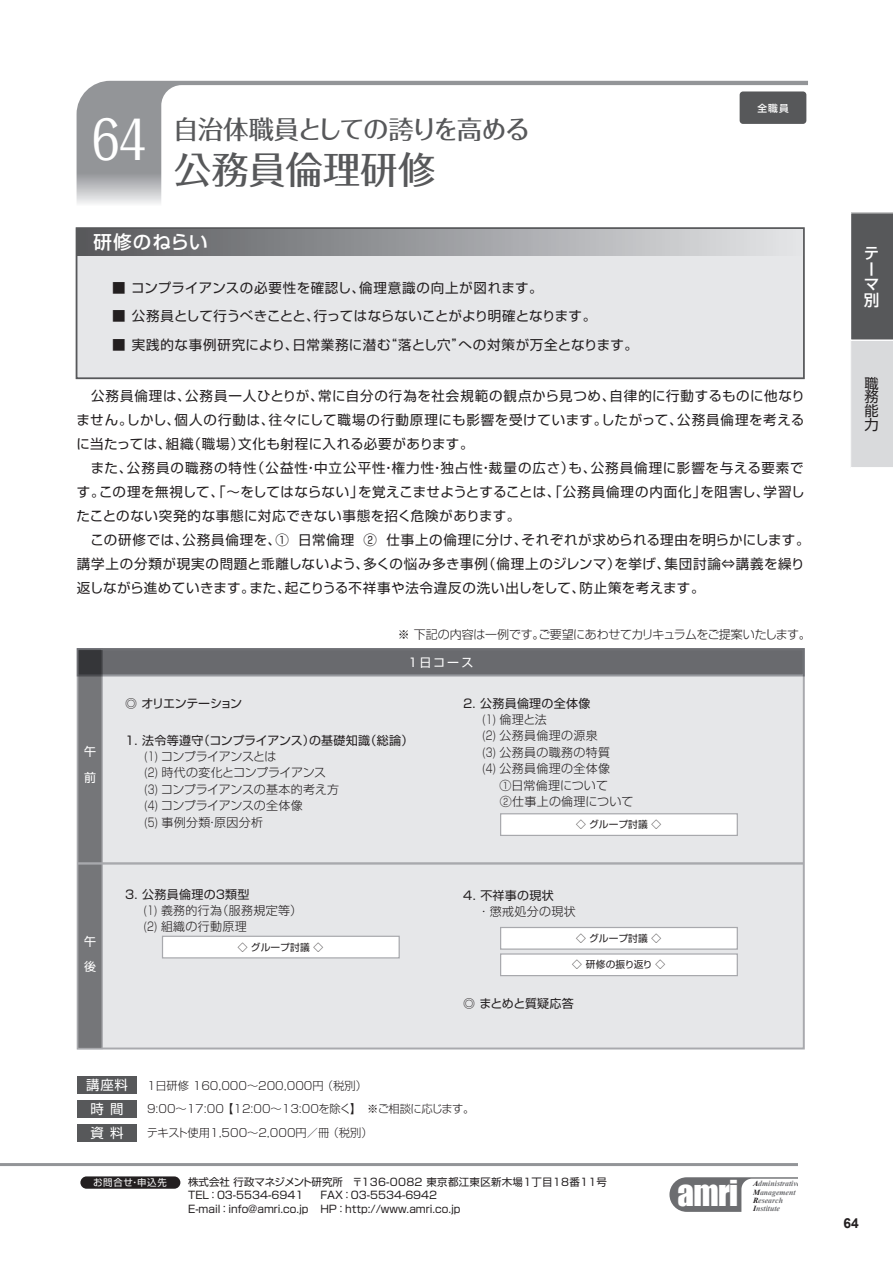
<style>
.page{position:relative;width:893px;height:1263px;background:#fff}
.page>*{position:absolute;margin:0;border:0;box-sizing:border-box;transform-origin:0 0}
.t1{font:500 52.5px "Folk Pro";color:#fff;scale:.75 1}
.t2{font:500 37.5px "Folk Pro";color:#57585a}
.t3{font:32.85px "Impact";color:#fff}
.t4{font:500 25.5px "Folk Pro";letter-spacing:-.065em;color:#57585a}
.t5{font:500 18.6px "Shin Go Pro";letter-spacing:.05em;color:#fff}
.t6{font:500 15.6px/15.6px "UD Shin Go Pro";color:#fff}
.t7{font:14.25px/14px "UD Shin Go Pro";color:#231f20;text-align:justify}
.t8{font:700 13.8px "Arial";color:#231f20}
.t9{font:13.5px/24px "Shin Go Pro";letter-spacing:.045em;color:#231f20}
.t10{font:13.5px "Shin Go Pro";letter-spacing:-.01em;color:#231f20}
.t11{font:13.5px/23.7px "Shin Go Pro";color:#fff;text-align:center}
.t12{font:300 12px/16.5px "Shin Go Pro";letter-spacing:-.03em;color:#231f20;scale:.75 1}
.t13{font:300 12px "Shin Go Pro";letter-spacing:.025em;color:#231f20;scale:.75 1}
.t14{font:12px "Shin Go Pro";letter-spacing:.025em;color:#231f20}
.t15{font:300 12px "Shin Go Pro";letter-spacing:-.03em;color:#231f20}
.t16{font:300 12px "Shin Go Pro";letter-spacing:.025em;color:#231f20}
.t17{font:12px "Shin Go Pro";letter-spacing:-.06em;color:#231f20}
.t18{font:12px/25.5px "Shin Go Pro";letter-spacing:.155em;color:#fff}
.t19{font:12px "Shin Go Pro";letter-spacing:-.035em;color:#231f20}
.t20{font:300 12px "Shin Go Pro";letter-spacing:.005em;color:#231f20}
.t21{font:300 12px "Shin Go Pro";letter-spacing:.005em;color:#231f20;scale:.75 1}
.t22{font:300 11.25px/23.7px "Shin Go Pro";color:#231f20}
.t23{font:10.5px/13.5px "Shin Go Pro";color:#231f20}
.t24{font:9.75px "Shin Go Pro";letter-spacing:.01em;color:#231f20}
.t25{font:9.75px "Shin Go Pro";letter-spacing:-.02em;color:#231f20}
.t26{font:500 9.75px "Shin Go Pro";color:#fff}
.t27{font:9.45px "Shin Go Pro";letter-spacing:.075em;color:#fff}
.t28{font:italic 700 7.8px/8.2px "Times New Roman";color:#6c6d70}
.s1{color:#231f20}
</style>
<div class="page">
<div style="left:77px;top:1076px;width:59px;height:18px;background:#57585a"></div>
<div style="left:77px;top:1100px;width:59px;height:18px;background:#57585a"></div>
<div style="left:77px;top:1124px;width:59px;height:18px;background:#57585a"></div>
<svg style="left:77px;top:81px;width:731px;height:123px"></svg>
<div style="left:77px;top:228px;width:727px;height:150px;background:#e6e7e9"></div>
<div style="left:77px;top:228px;width:727px;height:28px;background:linear-gradient(to right,#58595c,#e4e5e7)"></div>
<div style="left:76px;top:227px;width:729px;height:152px;border:2px solid #57585a"></div>
<div style="left:740px;top:91px;width:66px;height:33px;background:#57585a;border-radius:3px"></div>
<div style="left:78px;top:649px;width:726px;height:399px;background:#e6e7e9"></div>
<div style="left:78px;top:649px;width:24px;height:399px;background:#757679"></div>
<div style="left:77px;top:648px;width:26px;height:401px;border:1px solid #a8a9ad"></div>
<hr style="left:78px;top:862px;width:726px;height:3px;background:#a8a9ad">
<div style="left:78px;top:649px;width:726px;height:26px;background:#696a6e"></div>
<div style="left:77px;top:648px;width:728px;height:28px;border:2px solid #a8a9ad"></div>
<div style="left:162px;top:936px;width:237px;height:22px;background:#fff"></div>
<div style="left:162px;top:936px;width:238px;height:22px;border:1px solid #a8a9ad"></div>
<div style="left:501px;top:927px;width:236px;height:22px;background:#fff"></div>
<div style="left:500px;top:927px;width:238px;height:23px;border:1px solid #a8a9ad"></div>
<div style="left:501px;top:954px;width:236px;height:21px;background:#fff"></div>
<div style="left:500px;top:953px;width:238px;height:23px;border:1px solid #a8a9ad"></div>
<div style="left:501px;top:814px;width:236px;height:21px;background:#fff"></div>
<div style="left:500px;top:813px;width:238px;height:23px;border:1px solid #a8a9ad"></div>
<svg style="left:851px;top:213px;width:42px;height:254px;background:#999a9c"></svg>
<svg style="left:669px;top:1177px;width:128px;height:35px"></svg>
<hr style="left:0;top:1163px;width:797px;height:3px;background:#939598">
<div style="left:80px;top:1176px;width:100px;height:13px;background:#231f20;border-radius:6px"></div>
<h1 class="t1" style="left:92px;top:96px;width:73px">64</h1>
<h3 class="t4" style="left:173px;top:107px;width:359px">自治体職員としての誇りを高める</h3>
<h2 class="t2" style="left:174px;top:138px;width:263px">公務員倫理研修</h2>
<h3 class="t5" style="left:94px;top:227px;width:116px">研修のねらい</h3>
<p class="t9" style="left:112px;top:274px;width:432px">■ コンプライアンスの必要性を確認し、倫理意識の向上が図れます。</p>
<p class="t10" style="left:112px;top:305px;width:485px">■ 公務員として行うべきことと、行ってはならないことがより明確となります。</p>
<p class="t9" style="left:112px;top:331px;width:527px">■ 実践的な事例研究により、日常業務に潜む“落とし穴”への対策が万全となります。</p>
<p class="t26" style="left:757px;top:100px;width:33px">全職員</p>
<p class="t9" style="left:76px;top:382px;width:735px">　公務員倫理は、公務員一人ひとりが、常に自分の行為を社会規範の観点から見つめ、自律的に行動するものに他なりません。しかし、個人の行動は、往々にして職場の行動原理にも影響を受けています。したがって、公務員倫理を考えるに当たっては、組織（職場）文化も射程に入れる必要があります。<br>　また、公務員の職務の特性（公益性・中立公平性・権力性・独占性・裁量の広さ）も、公務員倫理に影響を与える要素です。この理を無視して、「～をしてはならない」を覚えこませようとすることは、「公務員倫理の内面化」を阻害し、学習したことのない突発的な事態に対応できない事態を招く危険があります。<br>　この研修では、公務員倫理を、① 日常倫理 ② 仕事上の倫理に分け、それぞれが求められる理由を明らかにします。講学上の分類が現実の問題と乖離しないよう、多くの悩み多き事例（倫理上のジレンマ）を挙げ、集団討論⇔講義を繰り返しながら進めていきます。また、起こりうる不祥事や法令違反の洗い出しをして、防止策を考えます。</p>
<p class="t15" style="left:398px;top:625px;width:415px">※ 下記の内容は一例です。ご要望にあわせてカリキュラムをご提案いたします。</p>
<p class="t18" style="left:407px;top:648px;width:68px">１日コース</p>
<p class="t18" style="left:84px;top:737px;width:13px">午前</p>
<p class="t18" style="left:84px;top:927px;width:13px">午後</p>
<p class="t17" style="left:125px;top:694px;width:119px">◎ オリエンテーション</p>
<p class="t14" style="left:462px;top:694px;width:130px">２．公務員倫理の全体像</p>
<p class="t14" style="left:125px;top:731px;width:290px">1．法令等遵守（コンプライアンス）の基礎知識（総論）</p>
<p class="t12" style="left:144px;top:747px;width:261px">(1) コンプライアンスとは<br>(2) 時代の変化とコンプライアンス(3) コンプライアンスの基本的考え方(4) コンプライアンスの全体像<br>(5) 事例分類・原因分析</p>
<p class="t21" style="left:482px;top:709px;width:88px">(1) 倫理と法</p>
<p class="t13" style="left:482px;top:726px;width:155px">(2) 公務員倫理の源泉</p>
<p class="t13" style="left:482px;top:742px;width:172px">(3) 公務員の職務の特質</p>
<p class="t13" style="left:482px;top:759px;width:172px">(4) 公務員倫理の全体像</p>
<p class="t20" style="left:499px;top:775px;width:110px">①日常倫理について</p>
<p class="t16" style="left:500px;top:792px;width:135px">②仕事上の倫理について</p>
<p class="t24" style="left:576px;top:816px;width:87px">◇ グループ討議 ◇</p>
<p class="t14" style="left:125px;top:884px;width:126px">3．公務員倫理の３類型</p>
<p class="t14" style="left:463px;top:885px;width:92px">4．不祥事の現状</p>
<p class="t13" style="left:144px;top:900px;width:213px">(1) 義務的行為（服務規定等）</p>
<p class="t16" style="left:478px;top:902px;width:99px">・ 懲戒処分の現状</p>
<p class="t13" style="left:144px;top:917px;width:139px">(2) 組織の行動原理</p>
<p class="t24" style="left:576px;top:930px;width:87px">◇ グループ討議 ◇</p>
<p class="t25" style="left:572px;top:956px;width:94px">◇ 研修の振り返り ◇</p>
<p class="t24" style="left:238px;top:939px;width:87px">◇ グループ討議 ◇</p>
<p class="t19" style="left:463px;top:994px;width:112px">◎ まとめと質疑応答</p>
<p class="t11" style="left:86px;top:1072px;width:43px">講座料時 間資 料</p>
<p class="t22" style="left:147px;top:1072px;width:329px">1日研修 160,000～200,000円 （税別）<br>9:00～17:00 【12:00～13:00を除く】　※ご相談に応じます。テキスト使用1,500～2,000円／冊 （税別）</p>
<p class="t27" style="left:93px;top:1175px;width:75px">お問合せ・申込先</p>
<p class="t23" style="left:188px;top:1174px;width:420px">株式会社 行政マネジメント研究所 〒136-0082 東京都江東区新木場１丁目18番11号<br>TEL：03-5534-6941</p>
<p class="t23" style="left:188px;top:1187px;width:274px;text-indent:132px">FAX：03-5534-6942<br>E-mail：info@amri.co.jp HP：http://www.amri.co.jp</p>
<h3 class="t3" style="left:678px;top:1168px;width:62px">AMRI</h3>
<p class="t28" style="left:753px;top:1179px;width:49px"><span class="s1">A</span>dministrative<br><span class="s1">M</span>anagement<br><span class="s1">R</span>esearch<br><span class="s1">I</span>nstitute</p>
<p class="t6" style="left:864px;top:245px;width:16px">テーマ別</p>
<p class="t7" style="left:865px;top:376px;width:16px">職務能力</p>
<p class="t8" style="left:844px;top:1213px;width:17px">64</p>
</div>
